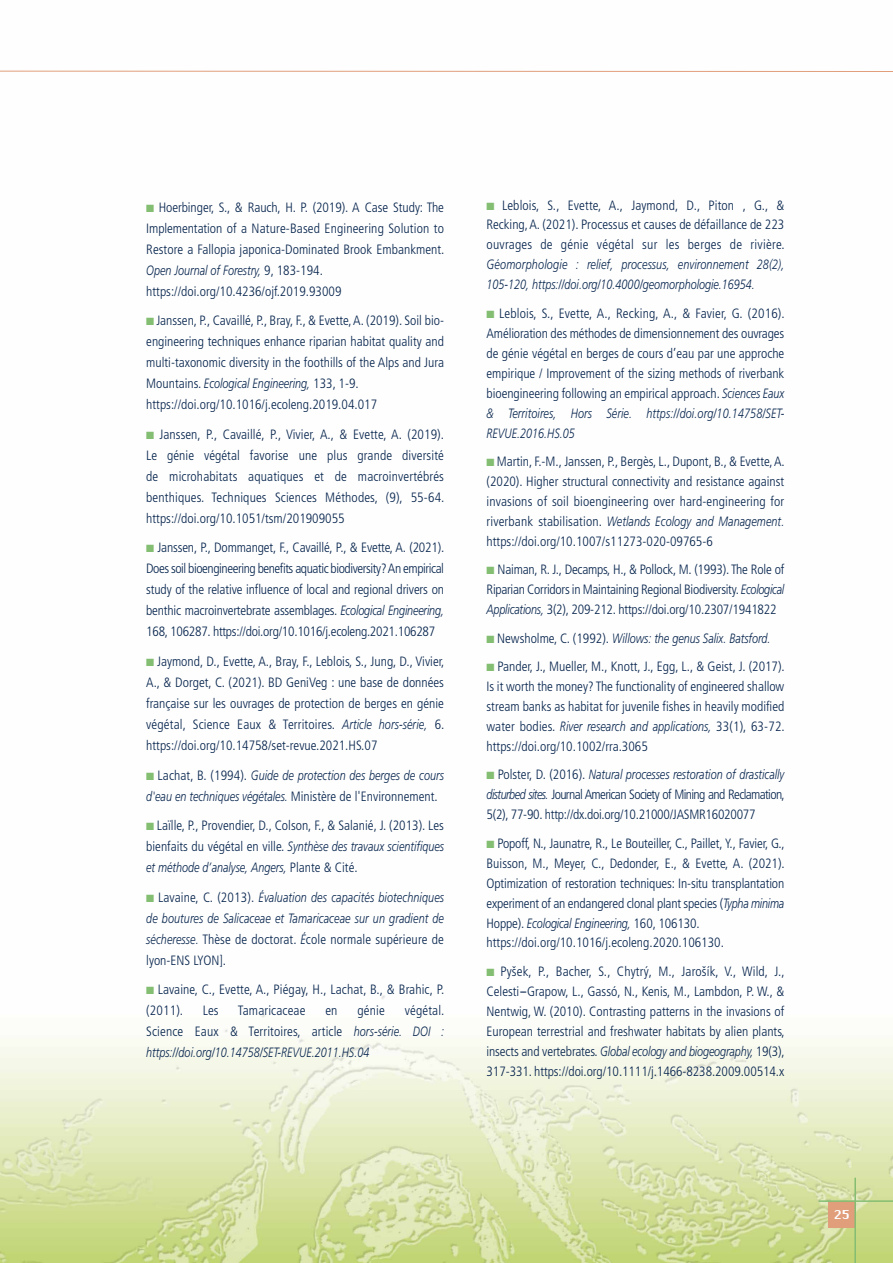
<style>
.page{position:relative;width:893px;height:1263px;background:#fff}
.page>*{position:absolute;margin:0;border:0;box-sizing:border-box;transform-origin:0 0}
.t1{font:300 condensed 13.5px/20px "Frutiger";color:#06244d;text-align:justify}
.t2{font:italic 300 13.5px/21px "Frutiger";color:#06244d;scale:.8 1}
.t3{font:12px "Chicago FLF";color:#fff}
.s1{color:#84be72}
.s2{font-style:italic;font-stretch:normal}
.s3{font-style:normal;font-stretch:condensed}
.s4{font-family:"Lucida Grande";font-weight:400;font-stretch:normal}
</style>
<div class="page">
<img style="left:0;top:995px;width:893px;height:268px">
<div style="left:828px;top:1201px;width:27px;height:27px;background:#e19e7b"></div>
<hr style="left:854px;top:1178px;width:2px;height:85px;background:#84be72">
<hr style="left:819px;top:1200px;width:74px;height:2px;background:#84be72">
<svg style="left:0;top:70px;width:893px;height:2px"></svg>
<p class="t1" style="left:146px;top:198px;width:300px;line-height:21px;text-align:left"><span class="s1">■</span> Hoerbinger, S., &amp; Rauch, H. P. (2019). A Case Study: The Implementation of a Nature-Based Engineering Solution to Restore a Fallopia japonica-Dominated Brook Embankment.<br><span class="s2">Open Journal of Forestry,</span> 9, 183-194. https://doi.org/10.4236/ojf.2019.93009</p>
<p class="t1" style="left:146px;top:311px;width:299px;line-height:21px;text-align:left"><span class="s1">■</span> Janssen, P., Cavaillé, P., Bray, F., &amp; Evette, A. (2019). Soil bio&shy;engineering techniques enhance riparian habitat quality and multi-taxonomic diversity in the foothills of the Alps and Jura Mountains. <span class="s2">Ecological Engineering,</span> 133, 1-9. https://doi.org/10.1016/j.ecoleng.2019.04.017</p>
<p class="t1" style="left:146px;top:425px;width:300px;line-height:21px"><span class="s1">■</span> Janssen, P., Cavaillé, P., Vivier, A., &amp; Evette, A. (2019).<br>Le génie végétal favorise une plus grande diversité de microhabitats aquatiques et de macroinvertébrés benthiques. Techniques Sciences Méthodes, (9), 55-64. https://doi.org/10.1051/tsm/201909055</p>
<p class="t1" style="left:146px;top:538px;width:300px;line-height:21px"><span class="s1">■</span> Janssen, P., Dommanget, F., Cavaillé, P., &amp; Evette, A. (2021).<br>Does soil bioengineering benefits aquatic biodiversity? An empirical study of the relative influence of local and regional drivers on benthic macroinvertebrate assemblages. <span class="s2">Ecological Engineering, </span>168, 106287. https://doi.org/10.1016/j.ecoleng.2021.106287</p>
<p class="t1" style="left:146px;top:652px;width:300px;line-height:21px"><span class="s1">■</span> Jaymond, D., Evette, A., Bray, F., Leblois, S., Jung, D., Vivier, A., &amp; Dorget, C. (2021). BD GeniVeg : une base de données française sur les ouvrages de protection de berges en génie végétal, Science Eaux &amp; Territoires. <span class="s2">Article hors-série,</span> 6. https://doi.org/10.14758/set-revue.2021.HS.07</p>
<p class="t2" style="left:146px;top:765px;width:374px"><span class="s1">■</span> <span class="s3">Lachat, B. (1994).</span> Guide de protection des berges de cours d'eau en techniques végétales. <span class="s3">Ministère de l'Environnement.</span></p>
<p class="t1" style="left:146px;top:816px;width:299px;line-height:21px"><span class="s1">■</span> Laïlle, P., Provendier, D., Colson, F., &amp; Salanié, J. (2013). Les bienfaits du végétal en ville. <span class="s2">Synthèse des travaux scientifiques et méthode d’analyse, Angers,</span> Plante &amp; Cité.</p>
<p class="t2" style="left:146px;top:887px;width:374px;text-align:justify"><span class="s1">■</span> <span class="s3">Lavaine, C. (2013).</span> Évaluation des capacités biotechniques de boutures de Salicaceae et Tamaricaceae sur un gradient de sécheresse. <span class="s3">Thèse de doctorat.</span> É<span class="s3">cole normale supérieure de lyon-ENS LYON].</span></p>
<p class="t1" style="left:146px;top:980px;width:300px;line-height:21px"><span class="s1">■</span> Lavaine, C., Evette, A., Piégay, H., Lachat, B., &amp; Brahic, P. (2011).</p>
<p class="t2" style="left:146px;top:1001px;width:374px;text-align:justify;text-indent:259px"><span class="s3">végétal.<br>Science Eaux &amp; Territoires, article</span> hors-série. DOI : https://doi.org/10.14758/SET-REVUE.2011.HS.04</p>
<p class="t1" style="left:203px;top:1001px;width:18px">Les</p>
<p class="t1" style="left:238px;top:1001px;width:69px">Tamaricaceae</p>
<p class="t1" style="left:325px;top:1001px;width:14px">en</p>
<p class="t1" style="left:358px;top:1001px;width:29px">génie</p>
<p class="t1" style="left:487px;top:196px;width:300px"><span class="s1">■</span> Leblois, S., Evette, A., Jaymond, D., Piton , G., &amp; Recking, A. (2021). Processus et causes de défaillance de 223 ouvrages de génie végétal sur les berges de rivière.</p>
<p class="t2" style="left:487px;top:256px;width:374px;line-height:20px">Géomorphologie : relief, processus, environnement 28(2),<br>105-120, https://doi.org/10.4000/geomorphologie.16954.</p>
<p class="t1" style="left:487px;top:304px;width:300px"><span class="s1">■</span> Leblois, S., Evette, A., Recking, A., &amp; Favier, G. (2016).<br>Amélioration des méthodes de dimensionnement des ouvrages de génie végétal en berges de cours d’eau par une approche empirique / Improvement of the sizing methods of riverbank bioengineering following an empirical approach. <span class="s2">Sciences Eaux &amp; Territoires, Hors Série. https://doi.org/10.14758/SET-REVUE.2016.HS.05</span></p>
<p class="t1" style="left:487px;top:452px;width:300px"><span class="s1">■</span> Martin, F.-M., Janssen, P., Bergès, L., Dupont, B., &amp; Evette, A. (2020). Higher structural connectivity and resistance against invasions of soil bioengineering over hard-engineering for riverbank stabilisation. <span class="s2">Wetlands Ecology and Management. </span>https://doi.org/10.1007/s11273-020-09765-6</p>
<p class="t1" style="left:487px;top:561px;width:299px"><span class="s1">■</span> Naiman, R. J., Decamps, H., &amp; Pollock, M. (1993). The Role of Riparian Corridors in Maintaining Regional Biodiversity. <span class="s2">Ecological Applications,</span> 3(2), 209-212. https://doi.org/10.2307/1941822</p>
<p class="t2" style="left:487px;top:628px;width:356px"><span class="s1">■</span> <span class="s3">Newsholme, C. (1992).</span> Willows: the genus Salix. Batsford.</p>
<p class="t1" style="left:487px;top:657px;width:300px"><span class="s1">■</span> Pander, J., Mueller, M., Knott, J., Egg, L., &amp; Geist, J. (2017).<br>Is it worth the money? The functionality of engineered shallow stream banks as habitat for juvenile fishes in heavily modified water bodies. <span class="s2">River research and applications,</span> 33(1), 63-72. https://doi.org/10.1002/rra.3065</p>
<p class="t1" style="left:487px;top:766px;width:300px"><span class="s1">■</span> Polster, D. (2016). <span class="s2">Natural processes restoration of drastically disturbed sites.</span> Journal American Society of Mining and Reclamation, 5(2), 77-90. http://dx.doi.org/10.21000/JASMR16020077</p>
<p class="t1" style="left:487px;top:834px;width:300px;text-align:left"><span class="s1">■</span> Popoff, N., Jaunatre, R., Le Bouteiller, C., Paillet, Y., Favier, G., Buisson, M., Meyer, C., Dedonder, E., &amp; Evette, A. (2021).<br>Optimization of restoration techniques: In-situ transplantation experiment of an endangered clonal plant species (<span class="s2">Typha minima </span>Hoppe). <span class="s2">Ecological Engineering,</span> 160, 106130. https://doi.org/10.1016/j.ecoleng.2020.106130.</p>
<p class="t1" style="left:487px;top:962px;width:300px"><span class="s1">■</span> Pyšek, P., Bacher, S., Chytrý, M., Jarošík, V., Wild, J., Celesti<span class="s4">-</span>Grapow, L., Gassó, N., Kenis, M., Lambdon, P. W., &amp; Nentwig, W. (2010). Contrasting patterns in the invasions of European terrestrial and freshwater habitats by alien plants, insects and vertebrates. <span class="s2">Global ecology and biogeography,</span> 19(3), 317-331. https://doi.org/10.1111/j.1466-8238.2009.00514.x</p>
<p class="t3" style="left:834px;top:1207px;width:18px">25</p>
</div>
